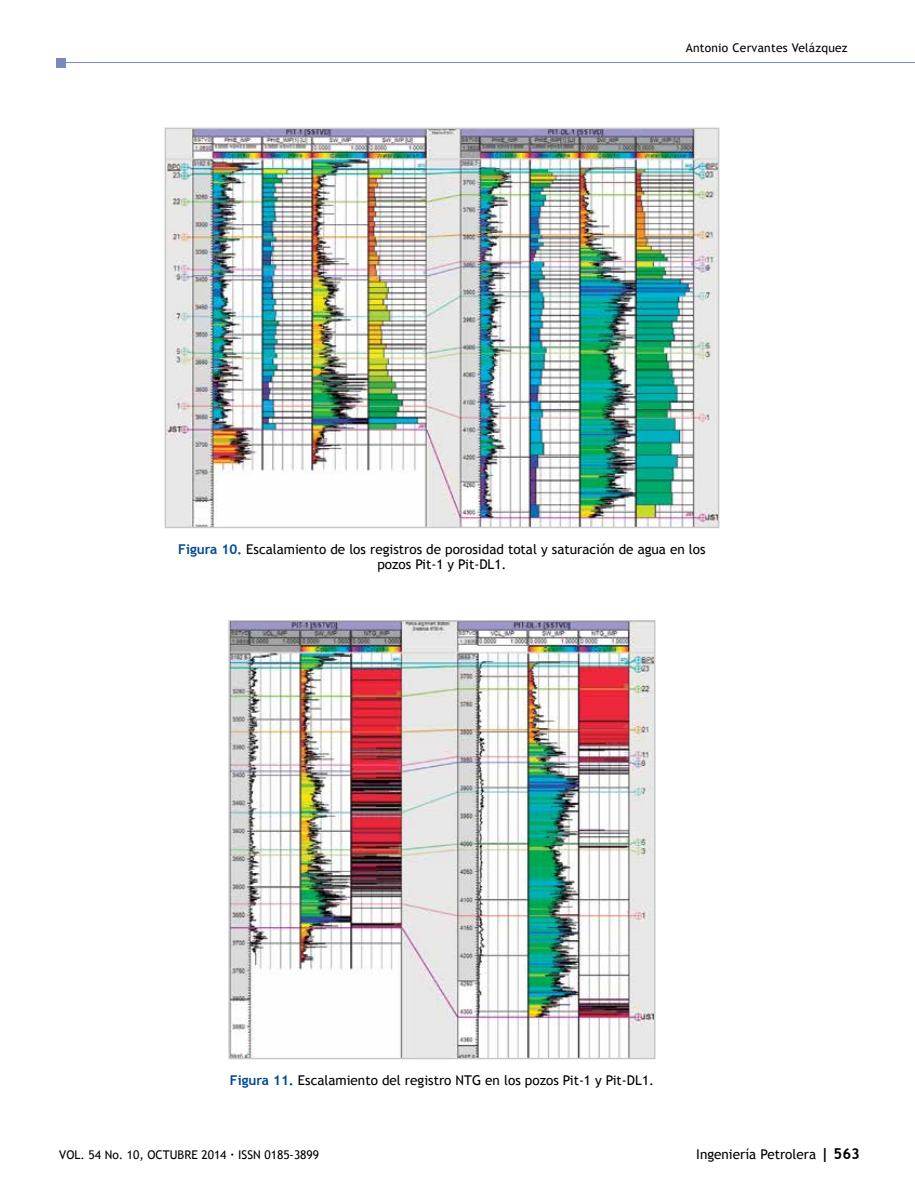
<style>
.page{position:relative;width:915px;height:1191px;background:#fff}
.page>*{position:absolute;margin:0;border:0;box-sizing:border-box;transform-origin:0 0}
.t1{font:13.5px/15px "Trebuchet MS";color:#000;text-align:center}
.t2{font:12px "Trebuchet MS";color:#000}
.t3{font:12px "Trebuchet MS";letter-spacing:.02em;color:#000}
.s1{font-weight:700;color:#004990}
.s2{font-weight:700}
.s3{font-weight:700;font-size:15px}
</style>
<div class="page">
<hr style="left:61px;top:62px;width:853px;height:1px;background:#788bbc">
<div style="left:56px;top:58px;width:10px;height:9px;background:#788bbc"></div>
<img style="left:167px;top:131px;width:549px;height:394px">
<div style="left:164px;top:128px;width:555px;height:400px;border:2px solid #c6c8ca"></div>
<img style="left:231px;top:623px;width:421px;height:433px">
<div style="left:228px;top:620px;width:427px;height:439px;border:2px solid #c6c8ca"></div>
<p class="t3" style="left:685px;top:40px;width:163px">Antonio Cervantes Velázquez</p>
<p class="t1" style="left:178px;top:542px;width:529px"><span class="s1">Figura 10.</span> Escalamiento de los registros de porosidad total y saturación de agua en los pozos Pit-1 y Pit-DL1.</p>
<p class="t1" style="left:230px;top:1072px;width:425px"><span class="s1">Figura 11.</span> Escalamiento del registro NTG en los pozos Pit-1 y Pit-DL1.</p>
<p class="t2" style="left:59px;top:1147px;width:261px">VOL. 54 No. 10, OCTUBRE 2014 <span class="s2">·</span> ISSN 0185-3899</p>
<p class="t1" style="left:696px;top:1146px;width:165px">Ingeniería Petrolera <span class="s3">| 563</span></p>
</div>
